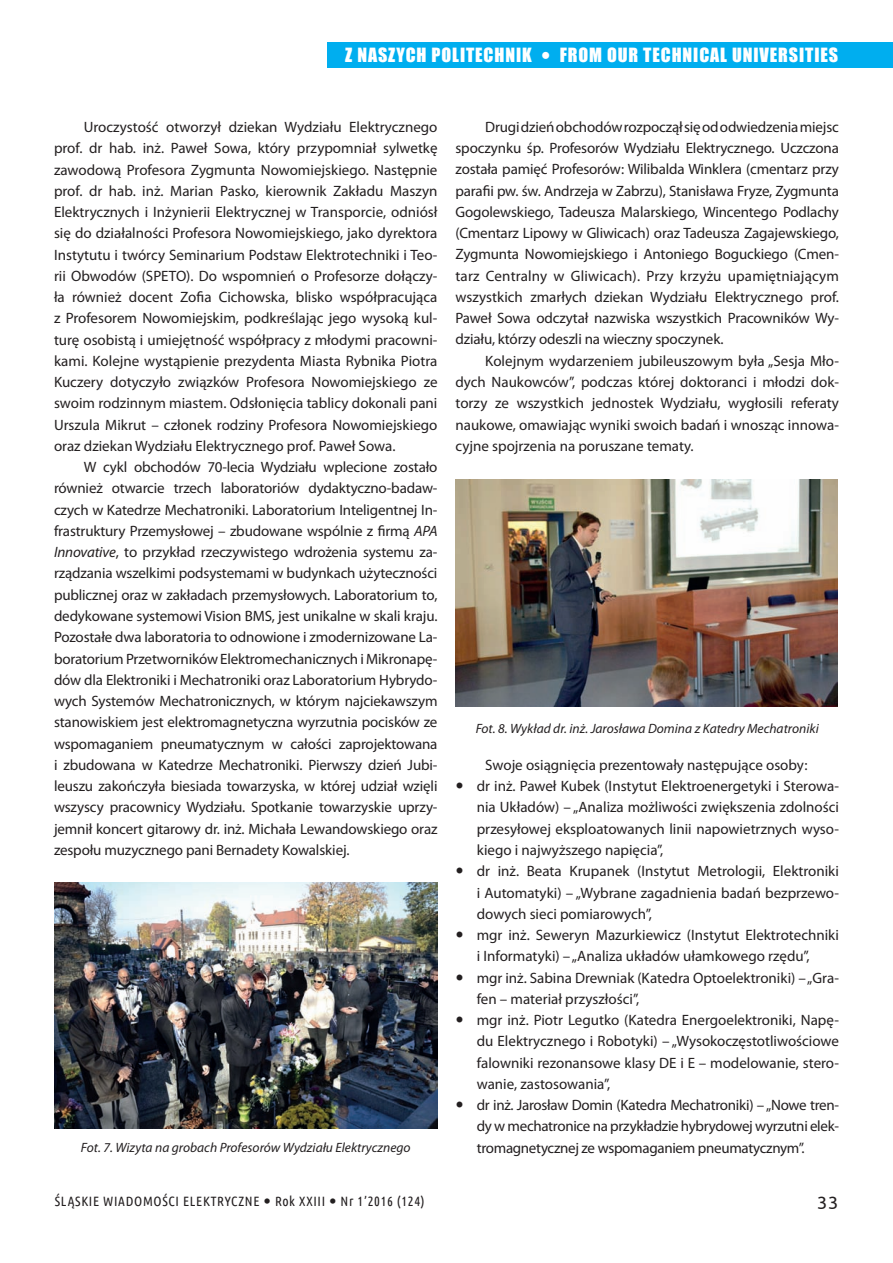
<style>
.page{position:relative;width:893px;height:1263px;background:#fff}
.page>*{position:absolute;margin:0;border:0;box-sizing:border-box;transform-origin:0 0}
.t1{font:18px "Impact";letter-spacing:.05em;color:#fff}
.t2{font:18px "Ubuntu";color:#231f20}
.t3{font:15px/21.3px "Myriad Pro";color:#231f20;text-align:justify}
.t4{font:italic 13.5px "Myriad Pro";color:#231f20}
.t5{font:13.5px "Ubuntu Condensed";letter-spacing:.05em;color:#231f20}
.s1{font-style:italic}
</style>
<div class="page">
<div style="left:327px;top:42px;width:566px;height:26px;background:#00aeef"></div>
<img style="left:54px;top:882px;width:383px;height:246px">
<img style="left:455px;top:479px;width:383px;height:227px">
<p class="t1" style="left:345px;top:41px;width:188px">Z NASZYCH POLITECHNIK</p>
<p class="t1" style="left:560px;top:41px;width:280px">FROM OUR TECHNICAL UNIVERSITIES</p>
<p class="t3" style="left:54px;top:116px;width:385px;text-indent:30px">Uroczystość otworzył dziekan Wydziału Elektrycznego prof. dr hab. inż. Paweł Sowa, który przypomniał sylwetkę zawodową Profesora Zygmunta Nowomiejskiego. Następnie prof. dr hab. inż. Marian Pasko, kierownik Zakładu Maszyn Elektrycznych i Inżynierii Elektrycznej w Transporcie, odniósł się do działalności Profesora Nowomiejskiego, jako dyrektora Instytutu i twórcy Seminarium Podstaw Elektrotechniki i Teo&shy;rii Obwodów (SPETO). Do wspomnień o Profesorze dołączy&shy;ła również docent Zofia Cichowska, blisko współpracująca z Profesorem Nowomiejskim, podkreślając jego wysoką kul&shy;turę osobistą i umiejętność współpracy z młodymi pracowni&shy;kami. Kolejne wystąpienie prezydenta Miasta Rybnika Piotra Kuczery dotyczyło związków Profesora Nowomiejskiego ze swoim rodzinnym miastem. Odsłonięcia tablicy dokonali pani Urszula Mikrut – członek rodziny Profesora Nowomiejskiego oraz dziekan Wydziału Elektrycznego prof. Paweł Sowa.</p>
<p class="t3" style="left:54px;top:456px;width:385px;text-indent:30px">W cykl obchodów 70-lecia Wydziału wplecione zostało również otwarcie trzech laboratoriów dydaktyczno-badaw&shy;czych w Katedrze Mechatroniki. Laboratorium Inteligentnej In&shy;frastruktury Przemysłowej – zbudowane wspólnie z firmą <span class="s1">APA Innovative</span>, to przykład rzeczywistego wdrożenia systemu za&shy;rządzania wszelkimi podsystemami w budynkach użyteczności publicznej oraz w zakładach przemysłowych. Laboratorium to, dedykowane systemowi Vision BMS, jest unikalne w skali kraju.<br>Pozostałe dwa laboratoria to odnowione i zmodernizowane La&shy;boratorium Przetworników Elektromechanicznych i Mikronapę&shy;dów dla Elektroniki i Mechatroniki oraz Laboratorium Hybrydo&shy;wych Systemów Mechatronicznych, w którym najciekawszym stanowiskiem jest elektromagnetyczna wyrzutnia pocisków ze wspomaganiem pneumatycznym w całości zaprojektowana i zbudowana w Katedrze Mechatroniki. Pierwszy dzień Jubi&shy;leuszu zakończyła biesiada towarzyska, w której udział wzięli wszyscy pracownicy Wydziału. Spotkanie towarzyskie uprzy&shy;jemnił koncert gitarowy dr. inż. Michała Lewandowskiego oraz zespołu muzycznego pani Bernadety Kowalskiej.</p>
<p class="t4" style="left:81px;top:1139px;width:331px">Fot. 7. Wizyta na grobach Profesorów Wydziału Elektrycznego</p>
<p class="t3" style="left:455px;top:116px;width:385px;text-indent:30px">Drugi dzień obchodów rozpoczął się od odwiedzenia miejsc spoczynku śp. Profesorów Wydziału Elektrycznego. Uczczona została pamięć Profesorów: Wilibalda Winklera (cmentarz przy parafii pw. św. Andrzeja w Zabrzu), Stanisława Fryze, Zygmunta Gogolewskiego, Tadeusza Malarskiego, Wincentego Podlachy (Cmentarz Lipowy w Gliwicach) oraz Tadeusza Zagajewskiego, Zygmunta Nowomiejskiego i Antoniego Boguckiego (Cmen&shy;tarz Centralny w Gliwicach). Przy krzyżu upamiętniającym wszystkich zmarłych dziekan Wydziału Elektrycznego prof.<br>Paweł Sowa odczytał nazwiska wszystkich Pracowników Wy&shy;działu, którzy odeszli na wieczny spoczynek.</p>
<p class="t3" style="left:455px;top:350px;width:385px;text-indent:30px">Kolejnym wydarzeniem jubileuszowym była „Sesja Mło&shy;dych Naukowców”, podczas której doktoranci i młodzi dok&shy;torzy ze wszystkich jednostek Wydziału, wygłosili referaty naukowe, omawiając wyniki swoich badań i wnosząc innowa&shy;cyjne spojrzenia na poruszane tematy.</p>
<p class="t4" style="left:476px;top:720px;width:345px">Fot. 8. Wykład dr. inż. Jarosława Domina z Katedry Mechatroniki</p>
<p class="t3" style="left:477px;top:754px;width:364px;text-align:left;text-indent:9px">Swoje osiągnięcia prezentowały następujące osoby:<br>dr inż. Paweł Kubek (Instytut Elektroenergetyki i Sterowa&shy;nia Układów) – „Analiza możliwości zwiększenia zdolności przesyłowej eksploatowanych linii napowietrznych wyso&shy;kiego i najwyższego napięcia”,<br>dr inż. Beata Krupanek (Instytut Metrologii, Elektroniki i Automatyki) – „Wybrane zagadnienia badań bezprzewo&shy;dowych sieci pomiarowych”,<br>mgr inż. Seweryn Mazurkiewicz (Instytut Elektrotechniki i Informatyki) – „Analiza układów ułamkowego rzędu”,<br>mgr inż. Sabina Drewniak (Katedra Optoelektroniki) – „Gra&shy;fen – materiał przyszłości”,<br>mgr inż. Piotr Legutko (Katedra Energoelektroniki, Napę&shy;du Elektrycznego i Robotyki) – „Wysokoczęstotliwościowe falowniki rezonansowe klasy DE i E – modelowanie, stero&shy;wanie, zastosowania”,<br>dr inż. Jarosław Domin (Katedra Mechatroniki) – „Nowe tren&shy;dy w mechatronice na przykładzie hybrydowej wyrzutni elek&shy;tromagnetycznej ze wspomaganiem pneumatycznym”.</p>
<p class="t5" style="left:55px;top:1192px;width:371px">ŚLĄSKIE WIADOMOŚCI ELEKTRYCZNE Rok XXIII Nr 1’2016 (124)</p>
<p class="t2" style="left:817px;top:1192px;width:23px">33</p>
</div>
